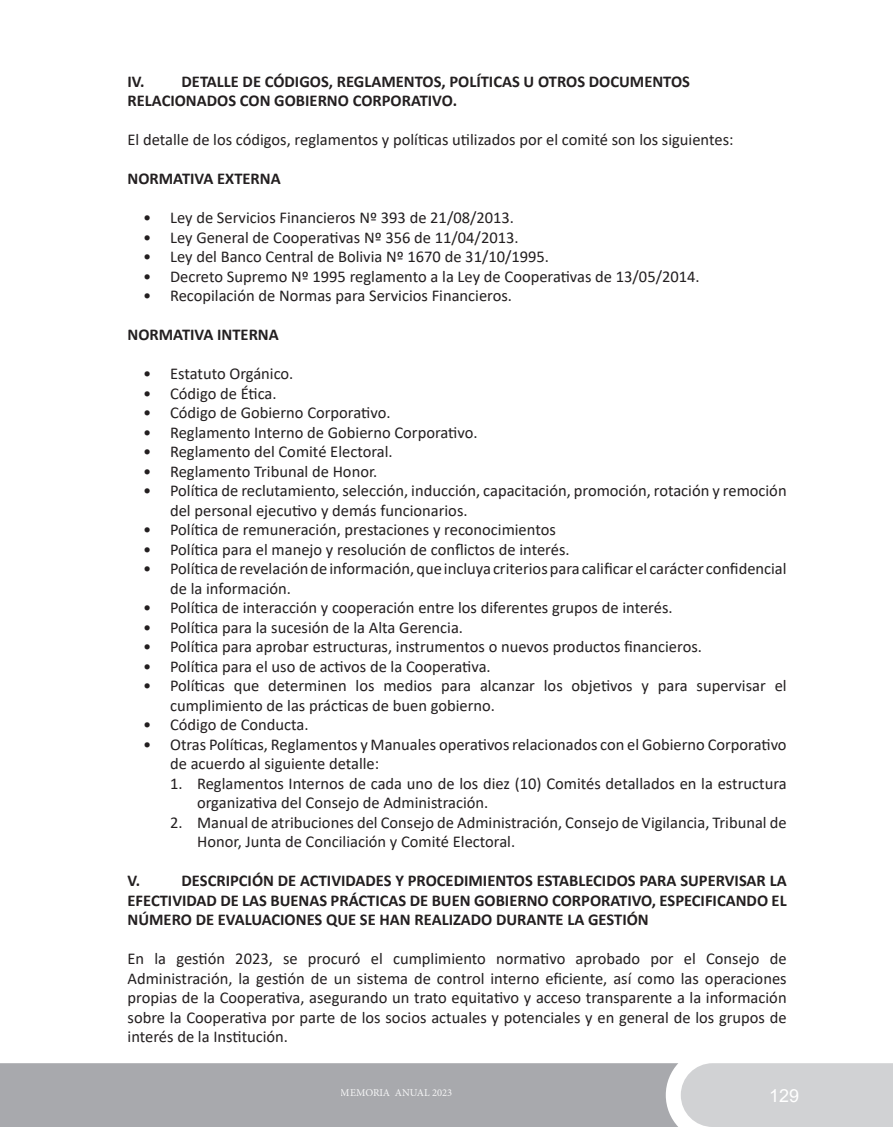
<style>
.page{position:relative;width:893px;height:1127px;background:#fff}
.page>*{position:absolute;margin:0;border:0;box-sizing:border-box;transform-origin:0 0}
.t1{font:18px "Arial";color:#fff}
.t2{font:16.5px/19.5px "Calibri";color:#231f20}
.t3{font:700 16.5px/19.5px "Calibri";color:#231f20}
.t4{font:10.5px "Minion Pro";color:#fff}
</style>
<div class="page">
<div style="left:0;top:1063px;width:678px;height:64px;background:#a8a9ad"></div>
<div style="left:681px;top:1063px;width:212px;height:64px;background:#d1d2d4"></div>
<p class="t3" style="left:128px;top:71px;width:564px">IV. DETALLE DE CÓDIGOS, REGLAMENTOS, POLÍTICAS U OTROS DOCUMENTOS<br>RELACIONADOS CON GOBIERNO CORPORATIVO.</p>
<p class="t2" style="left:128px;top:130px;width:608px">El detalle de los códigos, reglamentos y políticas utilizados por el comité son los siguientes:</p>
<p class="t3" style="left:128px;top:169px;width:155px">NORMATIVA EXTERNA</p>
<p class="t2" style="left:143px;top:208px;width:372px">• Ley de Servicios Financieros Nº 393 de 21/08/2013.</p>
<p class="t2" style="left:143px;top:227px;width:377px">• Ley General de Cooperativas Nº 356 de 11/04/2013.</p>
<p class="t2" style="left:143px;top:247px;width:408px">• Ley del Banco Central de Bolivia Nº 1670 de 31/10/1995.</p>
<p class="t2" style="left:143px;top:266px;width:558px">• Decreto Supremo Nº 1995 reglamento a la Ley de Cooperativas de 13/05/2014.</p>
<p class="t2" style="left:143px;top:286px;width:370px">• Recopilación de Normas para Servicios Financieros.</p>
<p class="t3" style="left:128px;top:325px;width:153px">NORMATIVA INTERNA</p>
<p class="t2" style="left:143px;top:364px;width:152px">• Estatuto Orgánico.</p>
<p class="t2" style="left:143px;top:383px;width:135px">• Código de Ética.</p>
<p class="t2" style="left:143px;top:403px;width:249px">• Código de Gobierno Corporativo.</p>
<p class="t2" style="left:143px;top:422px;width:336px">• Reglamento Interno de Gobierno Corporativo.</p>
<p class="t2" style="left:143px;top:442px;width:251px">• Reglamento del Comité Electoral.</p>
<p class="t2" style="left:143px;top:461px;width:236px">• Reglamento Tribunal de Honor.</p>
<p class="t2" style="left:170px;top:481px;width:618px;text-indent:-27px">• Política de reclutamiento, selección, inducción, capacitación, promoción, rotación y remoción del personal ejecutivo y demás funcionarios.</p>
<p class="t2" style="left:143px;top:520px;width:414px">• Política de remuneración, prestaciones y reconocimientos</p>
<p class="t2" style="left:143px;top:539px;width:428px">• Política para el manejo y resolución de conflictos de interés.</p>
<p class="t2" style="left:170px;top:559px;width:618px;text-indent:-27px">• Política de revelación de información, que incluya criterios para calificar el carácter confidencial de la información.</p>
<p class="t2" style="left:143px;top:598px;width:531px">• Política de interacción y cooperación entre los diferentes grupos de interés.</p>
<p class="t2" style="left:143px;top:617px;width:322px">• Política para la sucesión de la Alta Gerencia.</p>
<p class="t2" style="left:143px;top:637px;width:560px">• Política para aprobar estructuras, instrumentos o nuevos productos financieros.</p>
<p class="t2" style="left:143px;top:656px;width:349px">• Política para el uso de activos de la Cooperativa.</p>
<p class="t2" style="left:170px;top:676px;width:618px;text-indent:-27px">• Políticas que determinen los medios para alcanzar los objetivos y para supervisar el cumplimiento de las prácticas de buen gobierno.</p>
<p class="t2" style="left:143px;top:715px;width:167px">• Código de Conducta.</p>
<p class="t2" style="left:170px;top:734px;width:618px;text-indent:-27px">• Otras Políticas, Reglamentos y Manuales operativos relacionados con el Gobierno Corporativo de acuerdo al siguiente detalle:</p>
<p class="t2" style="left:197px;top:773px;width:591px;text-indent:-27px">1. Reglamentos Internos de cada uno de los diez (10) Comités detallados en la estructura organizativa del Consejo de Administración.</p>
<p class="t2" style="left:197px;top:812px;width:591px;text-indent:-27px">2. Manual de atribuciones del Consejo de Administración, Consejo de Vigilancia, Tribunal de<br>Honor, Junta de Conciliación y Comité Electoral.</p>
<p class="t3" style="left:128px;top:871px;width:14px">V.</p>
<p class="t3" style="left:128px;top:871px;width:661px;text-align:justify;text-indent:54px">DESCRIPCIÓN DE ACTIVIDADES Y PROCEDIMIENTOS ESTABLECIDOS PARA SUPERVISAR LA EFECTIVIDAD DE LAS BUENAS PRÁCTICAS DE BUEN GOBIERNO CORPORATIVO, ESPECIFICANDO EL NÚMERO DE EVALUACIONES QUE SE HAN REALIZADO DURANTE LA GESTIÓN</p>
<p class="t2" style="left:128px;top:949px;width:661px;text-align:justify">En la gestión 2023, se procuró el cumplimiento normativo aprobado por el Consejo de Administración, la gestión de un sistema de control interno eficiente, así como las operaciones propias de la Cooperativa, asegurando un trato equitativo y acceso transparente a la información sobre la Cooperativa por parte de los socios actuales y potenciales y en general de los grupos de interés de la Institución.</p>
<p class="t4" style="left:341px;top:1085px;width:113px">MEMORIA ANUAL 2023</p>
<p class="t1" style="left:769px;top:1083px;width:32px">129</p>
</div>
